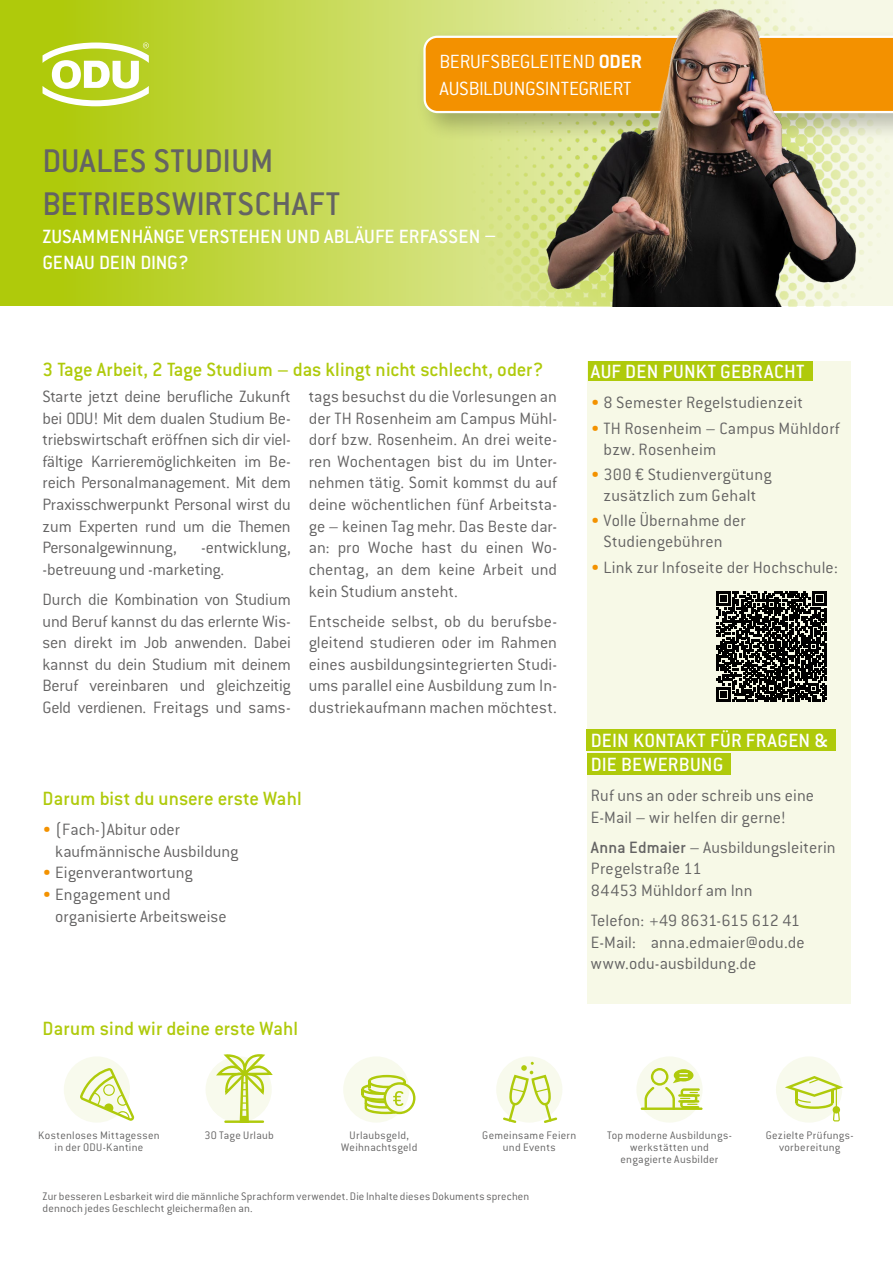
<style>
.page{position:relative;width:893px;height:1263px;background:#fff}
.page>*{position:absolute;margin:0;border:0;box-sizing:border-box;transform-origin:0 0}
.t1{font:500 36px/43.2px "ITC Conduitfor ODU";letter-spacing:.01em;color:#646363}
.t2{font:500 21px/25.2px "ITC Conduitfor ODU";letter-spacing:.01em;color:#fff}
.t3{font:500 21px "ITC Conduitfor ODU";letter-spacing:-.005em;color:#afca0b}
.t4{font:300 21px/27px "ITC Conduitfor ODU";letter-spacing:-.015em;color:#fff}
.t5{font:300 18px/21.6px "ITC Conduitfor ODU";color:#646363}
.t6{font:300 12px/12px "ITC Conduitfor ODU";letter-spacing:.02em;color:#646363;text-align:center}
.s1{font-weight:700}
.s2{color:#f39200}
.s3{font-weight:500}
</style>
<div class="page">
<div style="left:587px;top:361px;width:263px;height:642px;background:#f7f9e7"></div>
<div style="left:588px;top:361px;width:225px;height:20px;background:#afca0b"></div>
<svg style="left:0;top:0;width:417px;height:306px;background:#bed33a"></svg>
<svg style="left:43px;top:43px;width:106px;height:63px"></svg>
<div style="left:587px;top:729px;width:249px;height:22px;background:#afca0b"></div>
<div style="left:587px;top:753px;width:144px;height:22px;background:#afca0b"></div>
<svg style="left:716px;top:591px;width:111px;height:111px"></svg>
<div style="left:64px;top:1056px;width:66px;height:66px;background:#f8faed;border-radius:50%"></div>
<svg style="left:80px;top:1068px;width:54px;height:53px"></svg>
<div style="left:206px;top:1056px;width:66px;height:66px;background:#f8faed;border-radius:50%"></div>
<svg style="left:216px;top:1054px;width:57px;height:68px"></svg>
<hr style="left:224px;top:1120px;width:40px;height:3px;background:#afca0b">
<div style="left:343px;top:1056px;width:66px;height:66px;background:#f8faed;border-radius:50%"></div>
<svg style="left:361px;top:1075px;width:54px;height:39px"></svg>
<div style="left:496px;top:1056px;width:66px;height:66px;background:#f8faed;border-radius:50%"></div>
<svg style="left:503px;top:1062px;width:54px;height:61px"></svg>
<div style="left:636px;top:1056px;width:67px;height:66px;background:#f8faed;border-radius:50%"></div>
<hr style="left:641px;top:1107px;width:62px;height:3px;background:#afca0b">
<svg style="left:644px;top:1068px;width:56px;height:42px"></svg>
<div style="left:776px;top:1056px;width:66px;height:66px;background:#f8faed;border-radius:50%"></div>
<svg style="left:785px;top:1076px;width:58px;height:45px"></svg>
<div style="left:415px;top:27px;width:478px;height:115px;background:#000;opacity:.25"></div>
<svg style="left:423px;top:36px;width:77px;height:77px;background:#f39a15"></svg>
<img style="left:500px;top:0;width:393px;height:306px">
<h1 class="t1" style="left:43px;top:139px;width:299px">DUALES STUDIUM<br>BETRIEBSWIRTSCHAFT</h1>
<p class="t4" style="left:439px;top:48px;width:204px">BERUFSBEGLEITEND <span class="s1">ODER<br></span>AUSBILDUNGSINTEGRIERT</p>
<p class="t2" style="left:43px;top:224px;width:455px">ZUSAMMENHÄNGE VERSTEHEN UND ABLÄUFE ERFASSEN –<br>GENAU DEIN DING?</p>
<p class="t3" style="left:43px;top:358px;width:502px">3 Tage Arbeit, 2 Tage Studium – das klingt nicht schlecht, oder?</p>
<p class="t5" style="left:43px;top:386px;width:250px;text-align:justify">Starte jetzt deine berufliche Zukunft bei ODU! Mit dem dualen Studium Be&shy;triebswirtschaft eröffnen sich dir viel&shy;fältige Karrieremöglichkeiten im Be&shy;reich Personalmanagement. Mit dem Praxisschwerpunkt Personal wirst du zum Experten rund um die Themen Personalgewinnung,</p>
<p class="t5" style="left:309px;top:386px;width:250px;text-align:justify">tags besuchst du die Vorlesungen an der TH Rosenheim am Campus Mühl&shy;dorf bzw. Rosenheim. An drei weite&shy;ren Wochentagen bist du im Unter&shy;nehmen tätig. Somit kommst du auf deine wöchentlichen fünf Arbeitsta&shy;ge – keinen Tag mehr. Das Beste dar&shy;an: pro Woche hast du einen Wo&shy;chentag, an dem keine Arbeit und kein Studium ansteht.</p>
<p class="t5" style="left:309px;top:610px;width:250px;text-align:justify">Entscheide selbst, ob du berufsbe&shy;gleitend studieren oder im Rahmen eines ausbildungsintegrierten Studi&shy;ums parallel eine Ausbildung zum In&shy;dustriekaufmann machen möchtest.</p>
<p class="t5" style="left:43px;top:537px;width:250px;text-indent:159px">-entwicklung, -betreuung und -marketing.</p>
<p class="t5" style="left:43px;top:589px;width:250px;text-align:justify">Durch die Kombination von Studium und Beruf kannst du das erlernte Wis&shy;sen direkt im Job anwenden. Dabei kannst du dein Studium mit deinem Beruf vereinbaren und gleichzeitig Geld verdienen. Freitags und sams-</p>
<p class="t3" style="left:43px;top:787px;width:261px">Darum bist du unsere erste Wahl</p>
<p class="t5" style="left:55px;top:819px;width:185px;text-indent:-13px"><span class="s2">•</span> (Fach-)Abitur oder kaufmännische Ausbildung</p>
<p class="t5" style="left:43px;top:862px;width:152px"><span class="s2">•</span> Eigenverantwortung</p>
<p class="t5" style="left:55px;top:884px;width:173px;text-indent:-13px"><span class="s2">•</span> Engagement und organisierte Arbeitsweise</p>
<p class="t3" style="left:43px;top:1016px;width:257px">Darum sind wir deine erste Wahl</p>
<p class="t2" style="left:591px;top:359px;width:215px">AUF DEN PUNKT GEBRACHT</p>
<p class="t5" style="left:591px;top:392px;width:214px"><span class="s2">•</span> 8 Semester Regelstudienzeit</p>
<p class="t5" style="left:604px;top:418px;width:238px;line-height:21px;text-indent:-13px"><span class="s2">•</span> TH Rosenheim – Campus Mühldorf bzw. Rosenheim</p>
<p class="t5" style="left:591px;top:464px;width:182px;line-height:21px;text-align:center"><span class="s2">•</span> 300 € Studienvergütung zusätzlich zum Gehalt</p>
<p class="t5" style="left:591px;top:510px;width:157px;line-height:21px;text-align:center"><span class="s2">•</span> Volle Übernahme der<br>Studiengebühren</p>
<p class="t5" style="left:591px;top:556px;width:248px"><span class="s2">•</span> Link zur Infoseite der Hochschule:</p>
<p class="t2" style="left:591px;top:728px;width:238px;line-height:24px">DEIN KONTAKT FÜR FRAGEN &amp;<br>DIE BEWERBUNG</p>
<p class="t5" style="left:591px;top:785px;width:225px">Ruf uns an oder schreib uns eine<br>E-Mail – wir helfen dir gerne!</p>
<p class="t5" style="left:591px;top:836px;width:246px"><span class="s3">Anna Edmaier</span> – Ausbildungsleiterin<br>Pregelstraße 11<br>84453 Mühldorf am Inn</p>
<p class="t5" style="left:591px;top:910px;width:215px">Telefon: +49 8631-615 612 41<br>E-Mail: anna.edmaier@odu.de www.odu-ausbildung.de</p>
<p class="t6" style="left:38px;top:1129px;width:123px">Kostenloses Mittagessen in der ODU-Kantine</p>
<p class="t6" style="left:204px;top:1129px;width:71px">30 Tage Urlaub</p>
<p class="t6" style="left:341px;top:1129px;width:78px">Urlaubsgeld,<br>Weihnachtsgeld</p>
<p class="t6" style="left:482px;top:1129px;width:96px">Gemeinsame Feiern und Events</p>
<p class="t6" style="left:607px;top:1129px;width:126px">Top moderne Ausbildungs&shy;werkstätten und engagierte Ausbilder</p>
<p class="t6" style="left:766px;top:1129px;width:88px">Gezielte Prüfungs&shy;vorbereitung</p>
<p class="t6" style="left:43px;top:1190px;width:488px;text-align:left">Zur besseren Lesbarkeit wird die männliche Sprachform verwendet. Die Inhalte dieses Dokuments sprechen dennoch jedes Geschlecht gleichermaßen an.</p>
</div>
